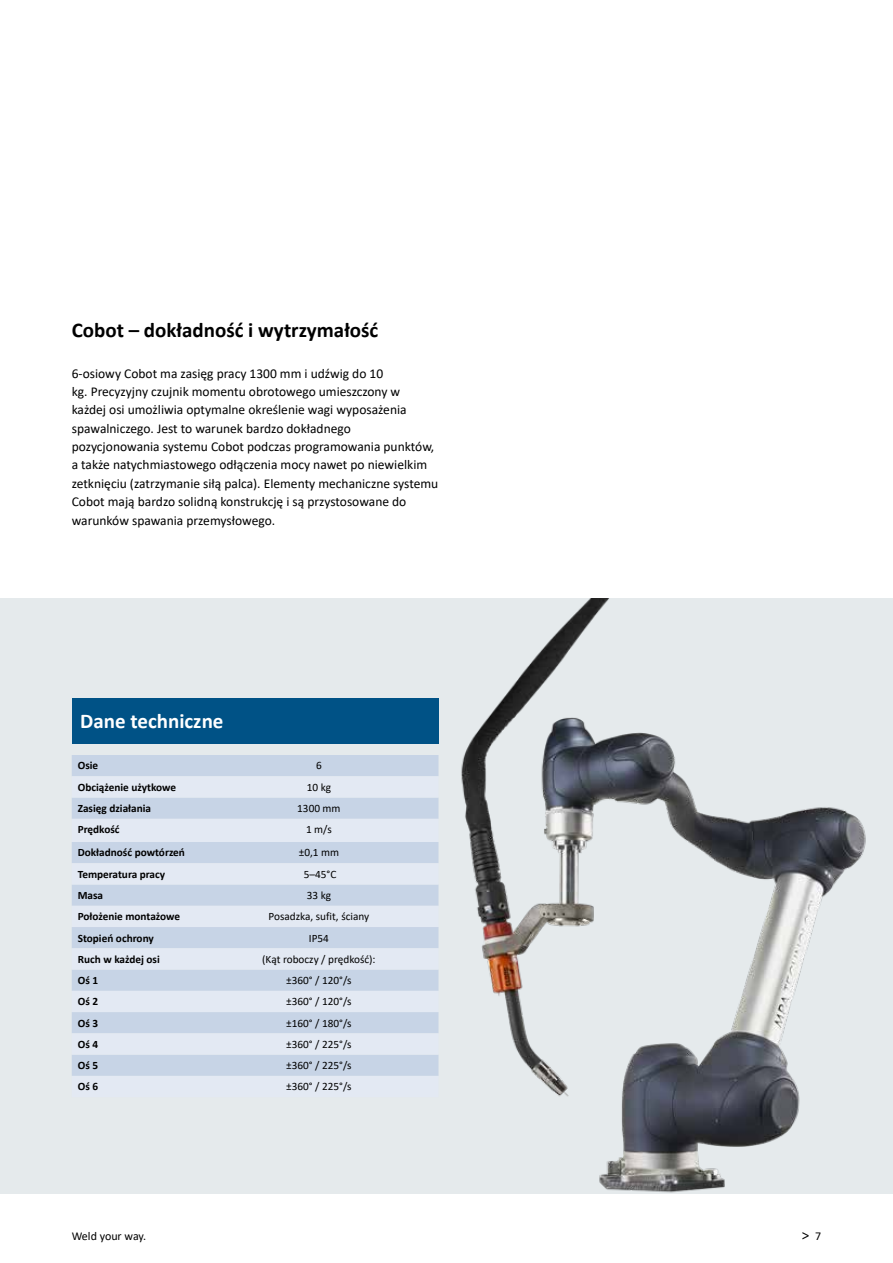
<style>
.page{position:relative;width:893px;height:1263px;background:#fff}
.page>*{position:absolute;margin:0;border:0;box-sizing:border-box;transform-origin:0 0}
.t1{font:700 21px "Calibri";color:#000}
.t2{font:700 21px "Calibri";color:#fff}
.t3{font:15px "Calibri";color:#000}
.t4{font:13.5px/18.3px "Calibri";color:#000}
.t5{font:12px "Calibri";letter-spacing:-.005em;color:#000}
.t6{font:11.25px "Calibri";color:#000}
.t7{font:700 11.25px "Calibri";color:#000}
.s1{font-size:12px}
</style>
<div class="page">
<div style="left:0;top:598px;width:893px;height:595px;background:#e5eaec"></div>
<img style="left:454px;top:598px;width:428px;height:596px">
<div style="left:72px;top:698px;width:366px;height:46px;background:#005286"></div>
<div style="left:72px;top:755px;width:366px;height:21px;background:#c7d4e6"></div>
<svg style="left:72px;top:798px;width:366px;height:278px;fill:#c7d4e6"></svg>
<h1 class="t1" style="left:72px;top:315px;width:308px">Cobot – dokładność i wytrzymałość</h1>
<p class="t4" style="left:72px;top:364px;width:368px">6-osiowy Cobot ma zasięg pracy 1300 mm i udźwig do 10<br>kg. Precyzyjny czujnik momentu obrotowego umieszczony w<br>każdej osi umożliwia optymalne określenie wagi wyposażenia spawalniczego. Jest to warunek bardzo dokładnego pozycjonowania systemu Cobot podczas programowania punktów, a także natychmiastowego odłączenia mocy nawet po niewielkim zetknięciu (zatrzymanie siłą palca). Elementy mechaniczne systemu Cobot mają bardzo solidną konstrukcję i są przystosowane do warunków spawania przemysłowego.</p>
<h1 class="t2" style="left:80px;top:706px;width:145px">Dane techniczne</h1>
<p class="t7" style="left:78px;top:758px;width:22px">Osie</p>
<p class="t6" style="left:316px;top:758px;width:7px">6</p>
<p class="t7" style="left:78px;top:779px;width:100px">Obciążenie użytkowe</p>
<p class="t6" style="left:307px;top:779px;width:26px">10 kg</p>
<p class="t7" style="left:78px;top:800px;width:75px">Zasięg działania</p>
<p class="t6" style="left:297px;top:800px;width:45px">1300 mm</p>
<p class="t7" style="left:78px;top:821px;width:43px">Prędkość</p>
<p class="t6" style="left:306px;top:822px;width:27px">1 m/s</p>
<p class="t7" style="left:78px;top:845px;width:109px">Dokładność powtórzeń</p>
<p class="t6" style="left:299px;top:845px;width:42px">±0,1 mm</p>
<p class="t7" style="left:78px;top:866px;width:89px">Temperatura pracy</p>
<p class="t6" style="left:304px;top:866px;width:34px">5–45°C</p>
<p class="t7" style="left:78px;top:887px;width:27px">Masa</p>
<p class="t6" style="left:307px;top:887px;width:26px">33 kg</p>
<p class="t7" style="left:78px;top:908px;width:104px">Położenie montażowe</p>
<p class="t6" style="left:269px;top:909px;width:102px">Posadzka, sufit, ściany</p>
<p class="t7" style="left:78px;top:930px;width:78px">Stopień ochrony</p>
<p class="t6" style="left:309px;top:930px;width:22px">IP54</p>
<p class="t7" style="left:78px;top:951px;width:84px">Ruch w każdej osi</p>
<p class="t6" style="left:262px;top:951px;width:115px">(Kąt roboczy / prędkość):</p>
<p class="t7" style="left:78px;top:972px;width:22px">Oś 1</p>
<p class="t6" style="left:286px;top:972px;width:67px">±360° / 120°/s</p>
<p class="t7" style="left:78px;top:993px;width:22px">Oś 2</p>
<p class="t6" style="left:286px;top:994px;width:67px">±360° / 120°/s</p>
<p class="t7" style="left:78px;top:1015px;width:22px">Oś 3</p>
<p class="t6" style="left:286px;top:1015px;width:67px">±160° / 180°/s</p>
<p class="t7" style="left:78px;top:1036px;width:22px">Oś 4</p>
<p class="t6" style="left:286px;top:1036px;width:67px">±360° / 225°/s</p>
<p class="t7" style="left:78px;top:1057px;width:22px">Oś 5</p>
<p class="t6" style="left:286px;top:1057px;width:67px">±360° / 225°/s</p>
<p class="t7" style="left:78px;top:1079px;width:22px">Oś 6</p>
<p class="t6" style="left:286px;top:1079px;width:67px">±360° / 225°/s</p>
<p class="t5" style="left:72px;top:1228px;width:76px">Weld your way.</p>
<p class="t3" style="left:802px;top:1224px;width:21px">&gt; <span class="s1">7</span></p>
</div>
